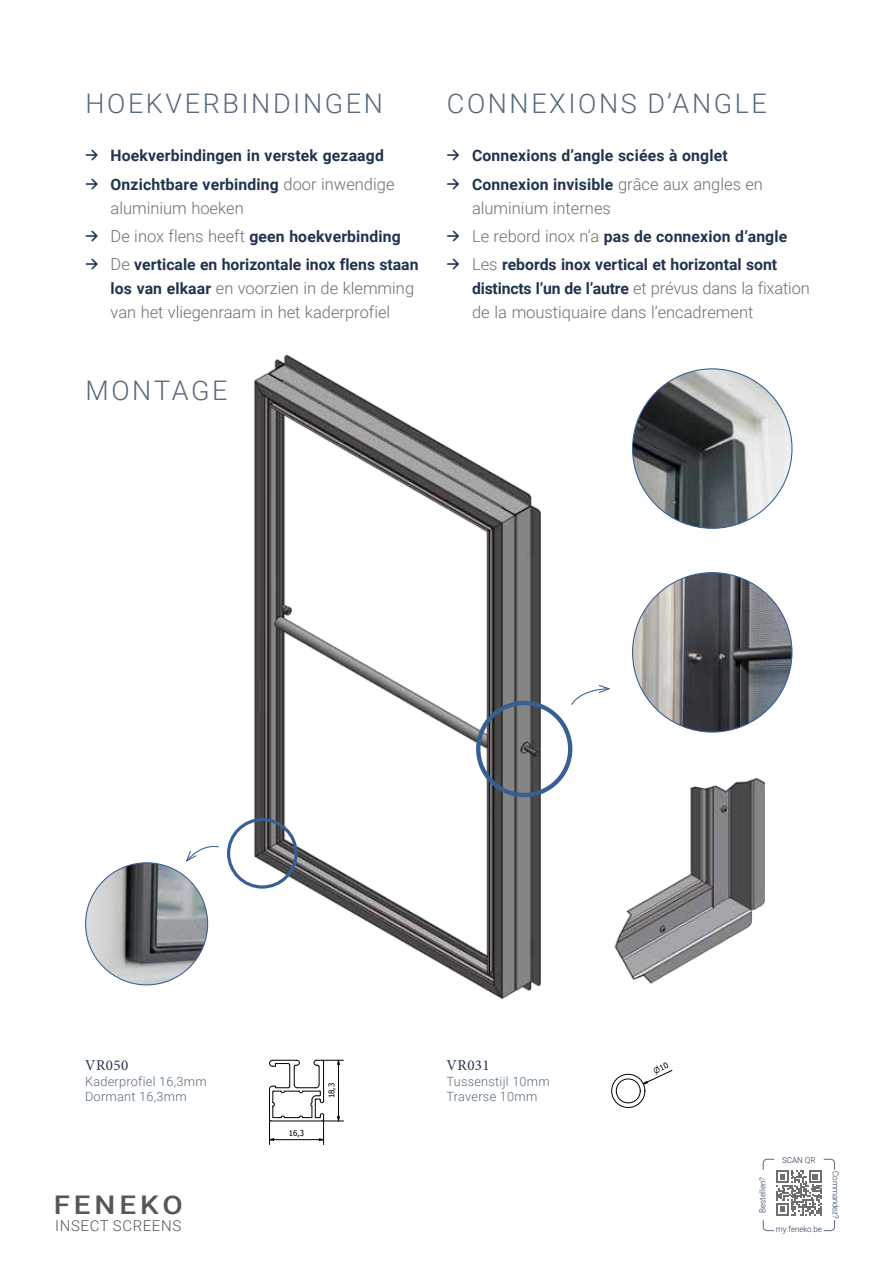
<style>
.page{position:relative;width:893px;height:1263px;background:#fff}
.page>*{position:absolute;margin:0;border:0;box-sizing:border-box;transform-origin:0 0}
.t1{font:300 27px "Roboto";letter-spacing:.095em;color:#576a7c}
.t2{font:500 25.65px "Roboto";letter-spacing:.135em;color:#575756;scale:1.15 1}
.t3{font:300 16.5px/24px "Roboto";color:#706f6f}
.t4{font:700 15.75px/24px "Roboto";letter-spacing:.01em;color:#21334d}
.t5{font:300 15px "Roboto";letter-spacing:.04em;color:#575756}
.t6{font:15px "Minion Pro";letter-spacing:.03em;color:#21334d}
.t7{font:300 12.75px/15.3px "Roboto";letter-spacing:.02em;color:#576a7c}
.t8{font:300 8.25px "Roboto";color:#21334d;scale:.95 1}
.t9{font:300 8.25px "Roboto";color:#21334d}
.t10{font:7.95px "Tahoma";color:#000}
.s1{font-family:"Belfius Alternative";font-weight:900}
.s2{font-weight:300;font-size:16.5px;color:#706f6f}
.s3{font-weight:700;font-size:15.75px;color:#21334d}
</style>
<div class="page">
<img style="left:633px;top:369px;width:159px;height:159px;border-radius:80px">
<svg style="left:185px;top:845px;width:34px;height:17px"></svg>
<img style="left:86px;top:863px;width:122px;height:122px;border-radius:61px">
<img style="left:243px;top:354px;width:309px;height:646px">
<img style="left:614px;top:777px;width:151px;height:207px">
<img style="left:633px;top:573px;width:159px;height:159px;border-radius:80px">
<svg style="left:571px;top:685px;width:40px;height:20px"></svg>
<div style="left:476px;top:701px;width:96px;height:96px;border:4px solid #365f92;border-radius:50%"></div>
<div style="left:227px;top:818px;width:71px;height:71px;border:3px solid #365f92;border-radius:50%"></div>
<svg style="left:269px;top:1059px;width:75px;height:86px"></svg>
<svg style="left:762px;top:1158px;width:73px;height:73px"></svg>
<svg style="left:611px;top:1070px;width:62px;height:38px"></svg>
<h1 class="t1" style="left:86px;top:85px;width:299px">HOEKVERBINDINGEN</h1>
<p class="t4" style="left:85px;top:143px;width:300px"><span class="s1">→</span> Hoekverbindingen in verstek gezaagd</p>
<p class="t4" style="left:85px;top:171px;width:311px"><span class="s1">→</span> Onzichtbare verbinding <span class="s2">door inwendige</span></p>
<p class="t3" style="left:111px;top:195px;width:135px">aluminium hoeken</p>
<p class="t4" style="left:85px;top:224px;width:317px"><span class="s1">→</span> <span class="s2">De inox flens heeft</span> geen hoekverbinding</p>
<p class="t4" style="left:85px;top:252px;width:335px"><span class="s1">→</span> <span class="s2">De</span> verticale en horizontale inox flens staan</p>
<p class="t3" style="left:111px;top:276px;width:305px"><span class="s3">los van elkaar</span> en voorzien in de klemming van het vliegenraam in het kaderprofiel</p>
<h1 class="t1" style="left:86px;top:372px;width:143px">MONTAGE</h1>
<h1 class="t1" style="left:447px;top:85px;width:321px">CONNEXIONS D’ANGLE</h1>
<p class="t4" style="left:446px;top:143px;width:283px"><span class="s1">→</span> Connexions d’angle sciées à onglet</p>
<p class="t4" style="left:446px;top:171px;width:318px"><span class="s1">→</span> Connexion invisible <span class="s2">grâce aux angles en</span></p>
<p class="t3" style="left:472px;top:195px;width:140px">aluminium internes</p>
<p class="t4" style="left:446px;top:224px;width:342px"><span class="s1">→</span> <span class="s2">Le rebord inox n’a</span> pas de connexion d’angle</p>
<p class="t4" style="left:472px;top:252px;width:339px;text-indent:-26px"><span class="s1">→</span> <span class="s2">Les</span> rebords inox vertical et horizontal sont distincts l’un de l’autre <span class="s2">et prévus dans la fixation</span></p>
<p class="t3" style="left:472px;top:300px;width:283px">de la moustiquaire dans l’encadrement</p>
<p class="t6" style="left:85px;top:1055px;width:45px">VR050</p>
<p class="t7" style="left:85px;top:1073px;width:123px">Kaderprofiel 16,3mm<br>Dormant 16,3mm</p>
<p class="t10" style="left:113px;top:1062px;width:6px">C</p>
<h2 class="t2" style="left:54px;top:1187px;width:114px">FENEKO</h2>
<p class="t5" style="left:55px;top:1215px;width:127px">INSECT SCREENS</p>
<p class="t10" style="left:289px;top:1127px;width:17px">16,3</p>
<p class="t10" style="left:326px;top:1098px;width:17px;rotate:-90deg">18,3</p>
<p class="t6" style="left:447px;top:1055px;width:45px">VR031</p>
<p class="t7" style="left:446px;top:1073px;width:105px">Tussenstijl 10mm<br>Traverse 10mm</p>
<p class="t9" style="left:782px;top:1154px;width:35px">SCAN QR</p>
<p class="t9" style="left:757px;top:1213px;width:37px;rotate:-90deg">Bestellen?</p>
<p class="t8" style="left:841px;top:1171px;width:51px;rotate:90deg">Commandez?</p>
<p class="t8" style="left:776px;top:1224px;width:50px">my.feneko.be</p>
</div>
